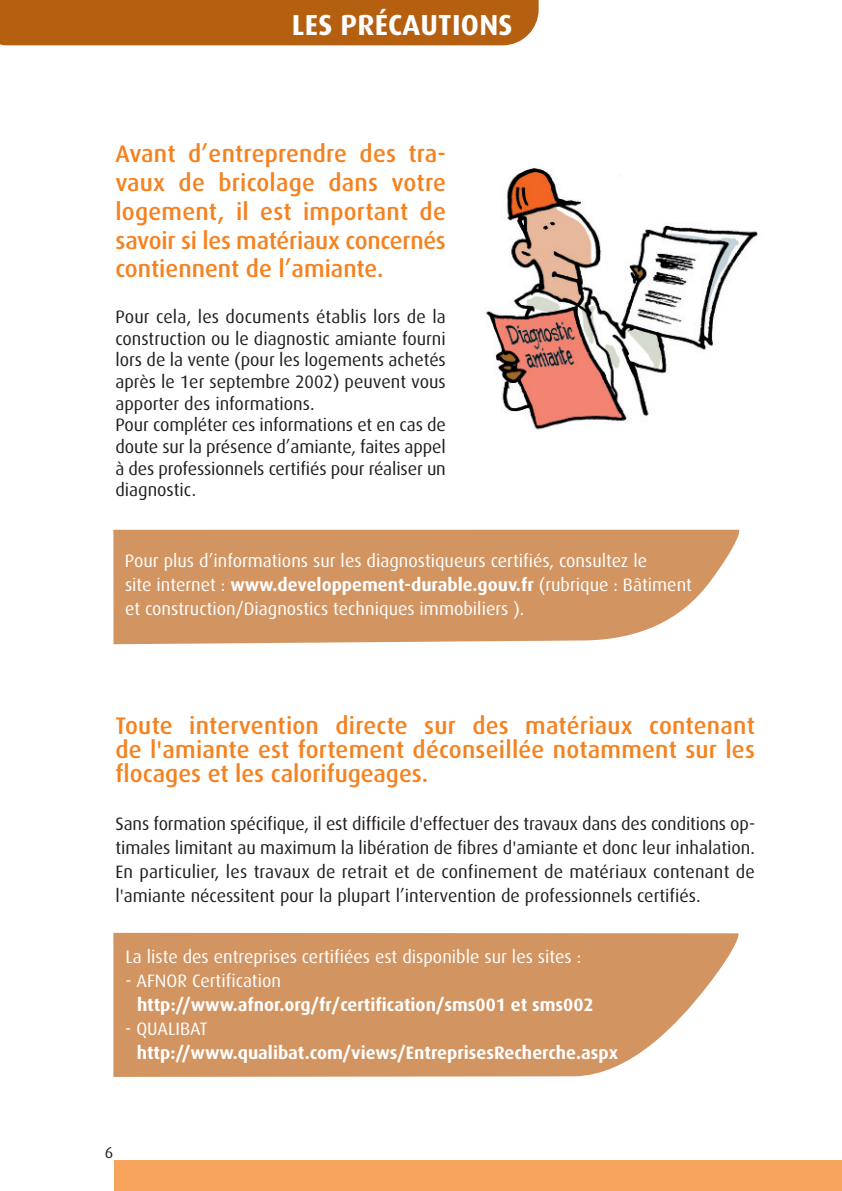
<style>
.page{position:relative;width:842px;height:1191px;background:#fff}
.page>*{position:absolute;margin:0;border:0;box-sizing:border-box;transform-origin:0 0}
.t1{font:700 29px "Dax OT";letter-spacing:.01em;color:#fff}
.t2{font:500 24px/28.8px "Dax OT";color:#f58220;text-align:justify}
.t3{font:18px/21.6px "Dax OT";color:#231f20}
.t4{font:18px/24px "Dax OT";color:#fff}
.t5{font:700 18px "Dax OT";color:#fff}
.t6{font:16px "Dax OT";color:#231f20}
.s1{font-weight:700}
</style>
<div class="page">
<div style="left:115px;top:1160px;width:727px;height:31px;background:#f8a35c"></div>
<div style="left:0;top:0;width:539px;height:45px;background:#b56011"></div>
<img style="left:486px;top:168px;width:272px;height:262px">
<svg style="left:113px;top:530px;width:627px;height:114px;fill:#d29461"></svg>
<svg style="left:113px;top:933px;width:626px;height:144px;fill:#d29461"></svg>
<h1 class="t1" style="left:292px;top:15px;width:222px">LES PRÉCAUTIONS</h1>
<h2 class="t2" style="left:115px;top:142px;width:332px">Avant d’entreprendre des tra&shy;vaux de bricolage dans votre logement, il est important de savoir si les matériaux concernés contiennent de l’amiante.</h2>
<p class="t3" style="left:115px;top:308px;width:332px">Pour cela, les documents établis lors de la construction ou le diagnostic amiante fourni lors de la vente (pour les logements achetés après le 1er septembre 2002) peuvent vous apporter des informations.<br>Pour compléter ces informations et en cas de doute sur la présence d’amiante, faites appel à des professionnels certifiés pour réaliser un diagnostic.</p>
<p class="t4" style="left:125px;top:550px;width:569px">Pour plus d’informations sur les diagnostiqueurs certifiés, consultez le<br>site internet : <span class="s1">www.developpement-durable.gouv.fr</span> (rubrique : Bâtiment et construction/Diagnostics techniques immobiliers ).</p>
<h2 class="t2" style="left:115px;top:716px;width:641px;line-height:24px">Toute intervention directe sur des matériaux contenant de l'amiante est fortement déconseillée notamment sur les flocages et les calorifugeages.</h2>
<p class="t3" style="left:115px;top:814px;width:641px;line-height:24px;text-align:justify">Sans formation spécifique, il est difficile d'effectuer des travaux dans des conditions op&shy;timales limitant au maximum la libération de fibres d'amiante et donc leur inhalation.<br>En particulier, les travaux de retrait et de confinement de matériaux contenant de l'amiante nécessitent pour la plupart l’intervention de professionnels certifiés.</p>
<p class="t4" style="left:125px;top:946px;width:457px">La liste des entreprises certifiées est disponible sur les sites :</p>
<p class="t4" style="left:125px;top:970px;width:157px">- AFNOR Certification</p>
<p class="t5" style="left:137px;top:998px;width:458px">http://www.afnor.org/fr/certification/sms001 et sms002</p>
<p class="t4" style="left:125px;top:1018px;width:84px">- QUALIBAT</p>
<p class="t5" style="left:137px;top:1046px;width:483px">http://www.qualibat.com/views/EntreprisesRecherche.aspx</p>
<p class="t6" style="left:105px;top:1146px;width:10px">6</p>
</div>
